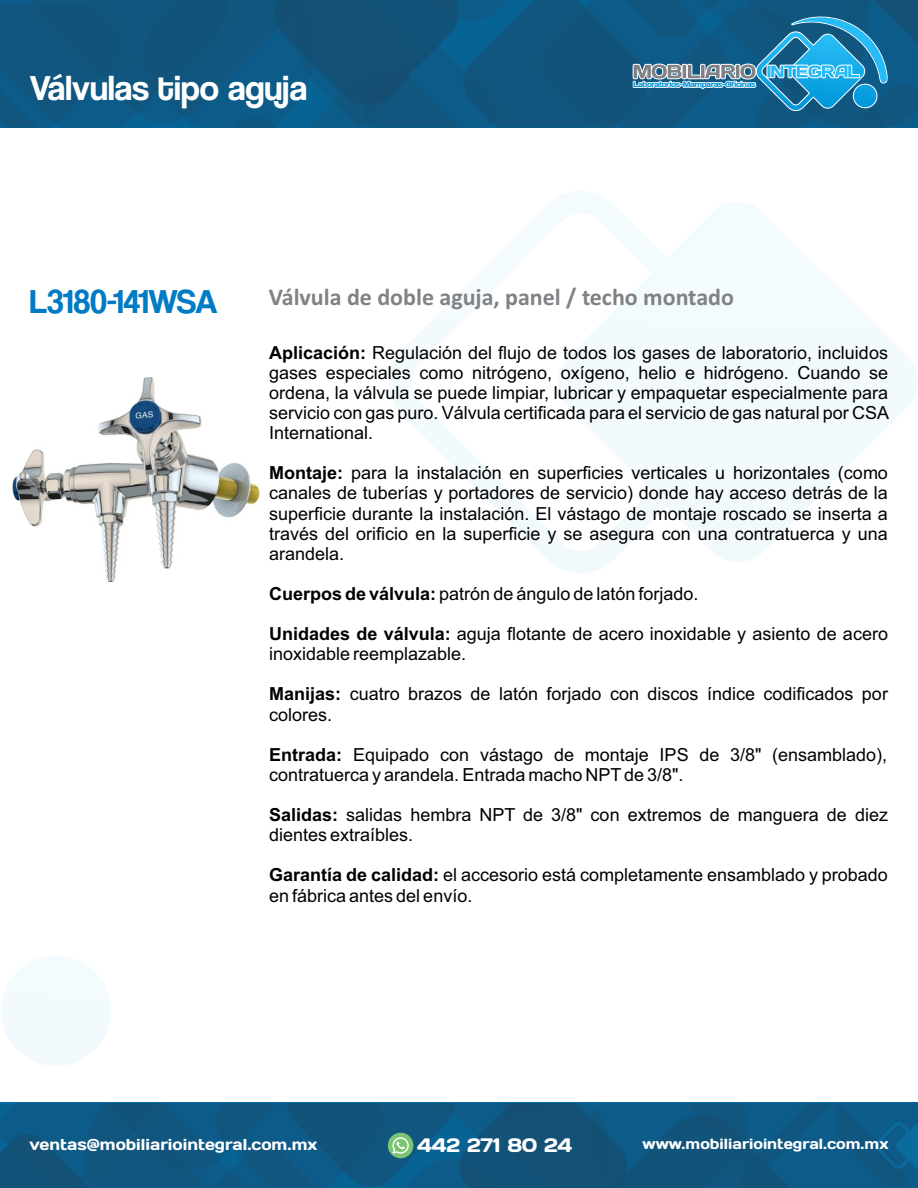
<style>
.page{position:relative;width:918px;height:1188px;background:#fff}
.page>*{position:absolute;margin:0;border:0;box-sizing:border-box;transform-origin:0 0}
.t1{font:36px "Coolvetica Rg";color:#fff}
.t2{font:34.5px "Coolvetica Rg";letter-spacing:-.01em;color:#007bc4}
.t3{font:700 24px "Calibri";color:#808285}
.t4{font:19.5px "Days";letter-spacing:-.01em;color:#fff}
.t5{font:18px/20.1px "Arial";color:#000}
.t6{font:15.75px "Days";color:#fff}
.t7{font:14.7px "Days";color:#fff}
.t8{font:7.65px "Days";letter-spacing:-.07em;color:#0095da}
.s1{font-weight:700}
</style>
<div class="page">
<svg style="left:389px;top:191px;width:529px;height:382px"></svg>
<svg style="left:0;top:1103px;width:918px;height:85px;background:#105780"></svg>
<svg style="left:0;top:0;width:918px;height:128px;background:#165e87"></svg>
<div style="left:1px;top:956px;width:110px;height:110px;background:#f3fafd;border-radius:50%"></div>
<img style="left:13px;top:377px;width:246px;height:205px">
<h1 class="t1" style="left:30px;top:72px;width:279px">Válvulas tipo aguja</h1>
<p class="t8" style="left:633px;top:81px;width:124px">Laboratorios-Mamparas-Oficinas</p>
<h2 class="t2" style="left:30px;top:286px;width:189px">L3180-141WSA</h2>
<h3 class="t3" style="left:269px;top:287px;width:467px">Válvula de doble aguja, panel / techo montado</h3>
<p class="t5" style="left:269px;top:344px;width:621px;text-align:justify"><span class="s1">Aplicación:</span> Regulación del flujo de todos los gases de laboratorio, incluidos gases especiales como nitrógeno, oxígeno, helio e hidrógeno. Cuando se ordena, la válvula se puede limpiar, lubricar y empaquetar especialmente para servicio con gas puro. Válvula certificada para el servicio de gas natural por CSA International.</p>
<p class="t5" style="left:269px;top:465px;width:620px;text-align:justify"><span class="s1">Montaje:</span> para la instalación en superficies verticales u horizontales (como canales de tuberías y portadores de servicio) donde hay acceso detrás de la superficie durante la instalación. El vástago de montaje roscado se inserta a través del orificio en la superficie y se asegura con una contratuerca y una arandela.</p>
<p class="t5" style="left:269px;top:585px;width:431px"><span class="s1">Cuerpos de válvula:</span> patrón de ángulo de latón forjado.</p>
<p class="t5" style="left:269px;top:625px;width:620px"><span class="s1">Unidades de válvula:</span> aguja flotante de acero inoxidable y asiento de acero inoxidable reemplazable.</p>
<p class="t5" style="left:269px;top:686px;width:620px"><span class="s1">Manijas:</span> cuatro brazos de latón forjado con discos índice codificados por colores.</p>
<p class="t5" style="left:269px;top:746px;width:619px"><span class="s1">Entrada:</span> Equipado con vástago de montaje IPS de 3/8" (ensamblado), contratuerca y arandela. Entrada macho NPTde 3/8".</p>
<p class="t5" style="left:269px;top:806px;width:620px"><span class="s1">Salidas:</span> salidas hembra NPT de 3/8" con extremos de manguera de diez dientes extraíbles.</p>
<p class="t5" style="left:269px;top:867px;width:620px"><span class="s1">Garantía de calidad:</span> el accesorio está completamente ensamblado y probado en fábrica antes del envío.</p>
<p class="t6" style="left:30px;top:1137px;width:289px">ventas@mobiliariointegral.com.mx</p>
<p class="t4" style="left:417px;top:1137px;width:156px">442 271 80 24</p>
<p class="t7" style="left:643px;top:1138px;width:248px">www.mobiliariointegral.com.mx</p>
</div>
